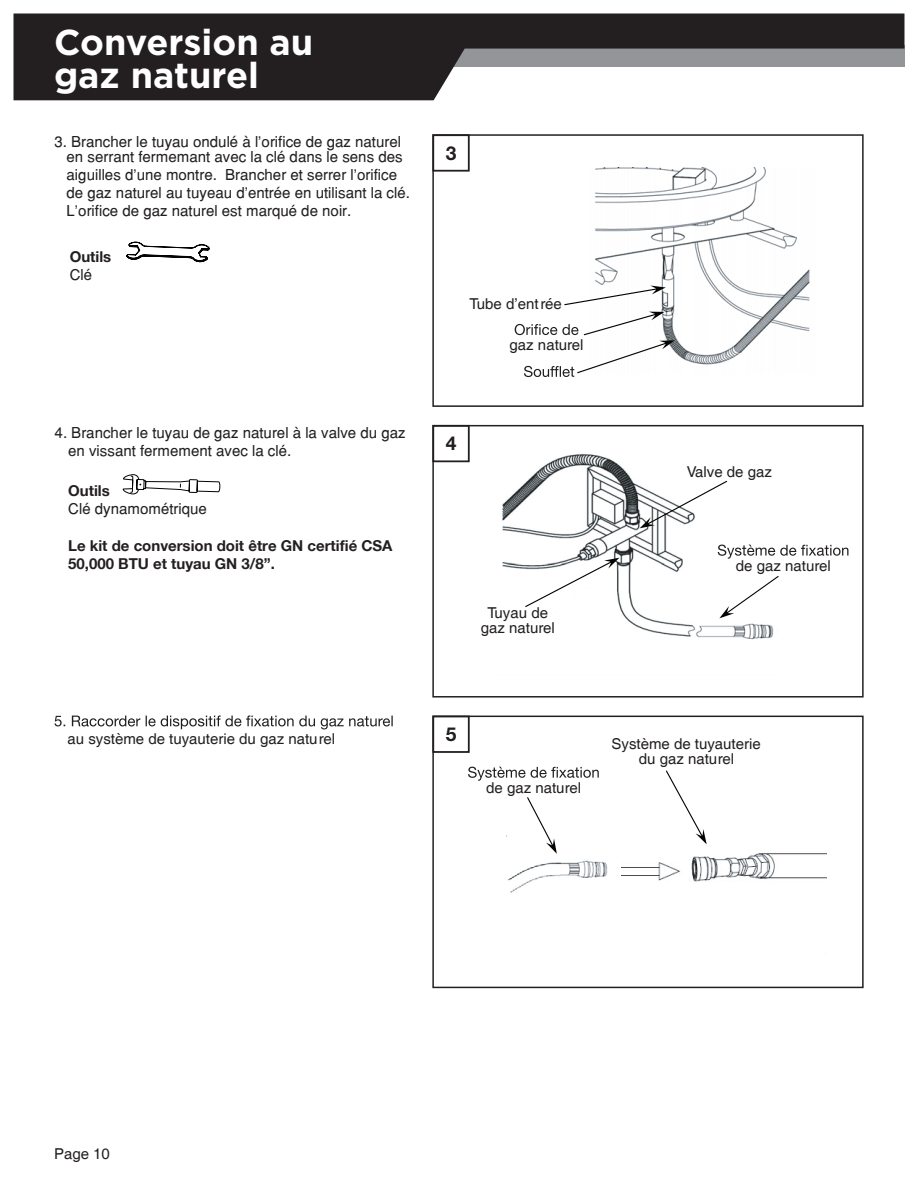
<style>
.page{position:relative;width:918px;height:1188px;background:#fff}
.page>*{position:absolute;margin:0;border:0;box-sizing:border-box;transform-origin:0 0}
.t1{font:700 36px/33px "Gotham";color:#fff}
.t2{font:700 19.2px "Helvetica Neue LT Std";color:#231f20}
.t3{font:15px/18px "Helvetica";color:#231f20}
.t4{font:15px/15px "Helvetica";color:#231f20;text-align:center}
.t5{font:700 15px/18px "Helvetica 75";color:#231f20}
.t6{font:700 15px "Helvetica Neue LT Std";color:#231f20}
</style>
<div class="page">
<svg style="left:55px;top:715px;width:338px;height:14px"></svg>
<svg style="left:14px;top:14px;width:890px;height:86px;fill:#231f20"></svg>
<img style="left:595px;top:167px;width:215px;height:198px">
<svg style="left:564px;top:286px;width:102px;height:19px"></svg>
<svg style="left:515px;top:312px;width:160px;height:65px"></svg>
<img style="left:502px;top:454px;width:272px;height:186px">
<svg style="left:718px;top:545px;width:130px;height:14px"></svg>
<svg style="left:468px;top:767px;width:131px;height:14px"></svg>
<img style="left:621px;top:844px;width:205px;height:38px">
<svg style="left:525px;top:558px;width:94px;height:49px"></svg>
<svg style="left:640px;top:481px;width:87px;height:47px"></svg>
<svg style="left:719px;top:576px;width:60px;height:42px"></svg>
<img style="left:506px;top:835px;width:102px;height:58px">
<svg style="left:527px;top:797px;width:30px;height:57px"></svg>
<svg style="left:666px;top:771px;width:41px;height:73px"></svg>
<div style="left:432px;top:134px;width:38px;height:38px;border:2px solid #231f20"></div>
<div style="left:432px;top:425px;width:38px;height:37px;border:2px solid #231f20"></div>
<div style="left:432px;top:716px;width:38px;height:37px;border:2px solid #231f20"></div>
<div style="left:432px;top:134px;width:432px;height:273px;border:2px solid #231f20"></div>
<div style="left:432px;top:425px;width:432px;height:273px;border:2px solid #231f20"></div>
<div style="left:432px;top:716px;width:432px;height:272px;border:2px solid #231f20"></div>
<svg style="left:122px;top:474px;width:99px;height:21px"></svg>
<svg style="left:126px;top:241px;width:84px;height:21px"></svg>
<h1 class="t1" style="left:54px;top:26px;width:261px">Conversion au gaz naturel</h1>
<p class="t3" style="left:54px;top:133px;width:350px;line-height:15.6px;text-align:right">3. Brancher le tuyau ondulé à l'orifice de gaz naturel en serrant fermemant avec la clé dans le sens des</p>
<p class="t3" style="left:67px;top:166px;width:345px">aiguilles d'une montre. Brancher et serrer l'orifice de gaz naturel au tuyeau d'entrée en utilisant la clé.<br>L'orifice de gaz naturel est marqué de noir.</p>
<p class="t6" style="left:70px;top:248px;width:43px">Outils</p>
<p class="t3" style="left:70px;top:266px;width:24px">Clé</p>
<p class="t3" style="left:68px;top:424px;width:339px;text-indent:-14px">4. Brancher le tuyau de gaz naturel à la valve du gaz en vissant fermement avec la clé.</p>
<p class="t5" style="left:68px;top:481px;width:43px">Outils</p>
<p class="t3" style="left:68px;top:499px;width:140px">Clé dynamométrique</p>
<p class="t5" style="left:68px;top:536px;width:326px">Le kit de conversion doit être GN certifié CSA<br>50,000 BTU et tuyau GN 3/8”.</p>
<p class="t4" style="left:68px;top:732px;width:269px">au système de tuyauterie du gaz naturel</p>
<p class="t2" style="left:446px;top:141px;width:12px">3</p>
<p class="t4" style="left:470px;top:297px;width:94px">Tube d’entrée</p>
<p class="t4" style="left:510px;top:338px;width:75px">gaz naturel</p>
<p class="t2" style="left:446px;top:432px;width:12px">4</p>
<p class="t4" style="left:481px;top:606px;width:75px">Tuyau de gaz naturel</p>
<p class="t4" style="left:687px;top:464px;width:87px">Valve de gaz</p>
<p class="t4" style="left:736px;top:558px;width:97px">de gaz naturel</p>
<p class="t2" style="left:446px;top:722px;width:12px">5</p>
<p class="t4" style="left:486px;top:780px;width:97px">de gaz naturel</p>
<p class="t4" style="left:612px;top:737px;width:151px">Système de tuyauterie du gaz naturel</p>
<p class="t4" style="left:54px;top:1147px;width:57px">Page 10</p>
</div>
